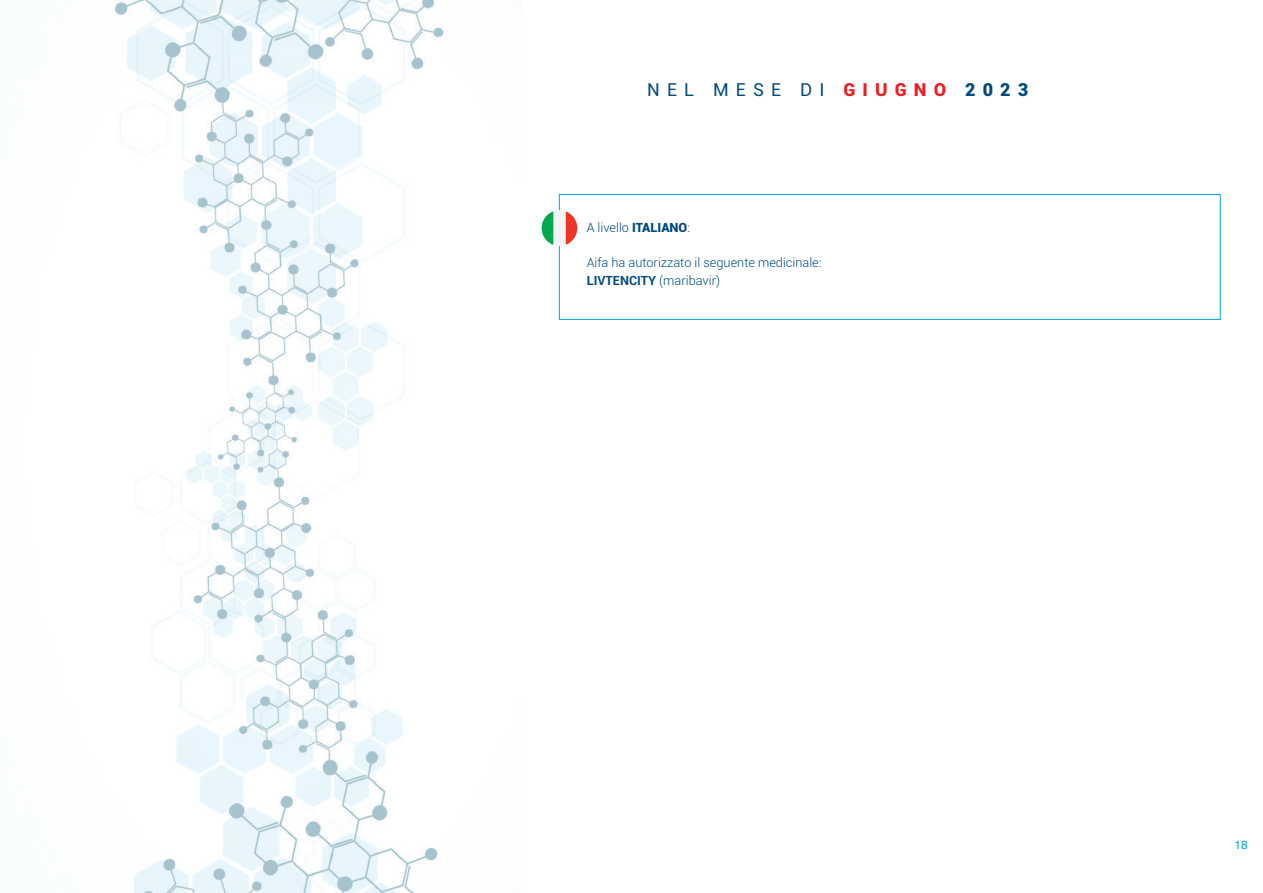
<style>
.page{position:relative;width:1263px;height:893px;background:#fff}
.page>*{position:absolute;margin:0;border:0;box-sizing:border-box;transform-origin:0 0}
.t1{font:18px "Roboto";letter-spacing:.4em;color:#004a7f}
.t2{font:300 12.75px/18px "Roboto";color:#004a7f}
.t3{font:12px "Helvetica";color:#05a4e0}
.s1{font-weight:900;color:#ee1d23}
.s2{font-weight:900}
.s3{font-weight:700}
</style>
<div class="page">
<img style="left:115px;top:0;width:329px;height:893px">
<div style="left:559px;top:194px;width:661px;height:126px;border:1px solid #05a4e0"></div>
<svg style="left:542px;top:210px;width:35px;height:36px"></svg>
<h1 class="t1" style="left:647px;top:79px;width:383px">NEL MESE DI <span class="s1">GIUGNO</span> <span class="s2">2023</span></h1>
<p class="t2" style="left:587px;top:219px;width:105px">A livello <span class="s2">ITALIANO</span>:</p>
<p class="t2" style="left:587px;top:253px;width:236px">Aifa ha autorizzato il seguente medicinale:<br><span class="s3">LIVTENCITY</span> (maribavir)</p>
<p class="t3" style="left:1234px;top:838px;width:15px">18</p>
</div>
